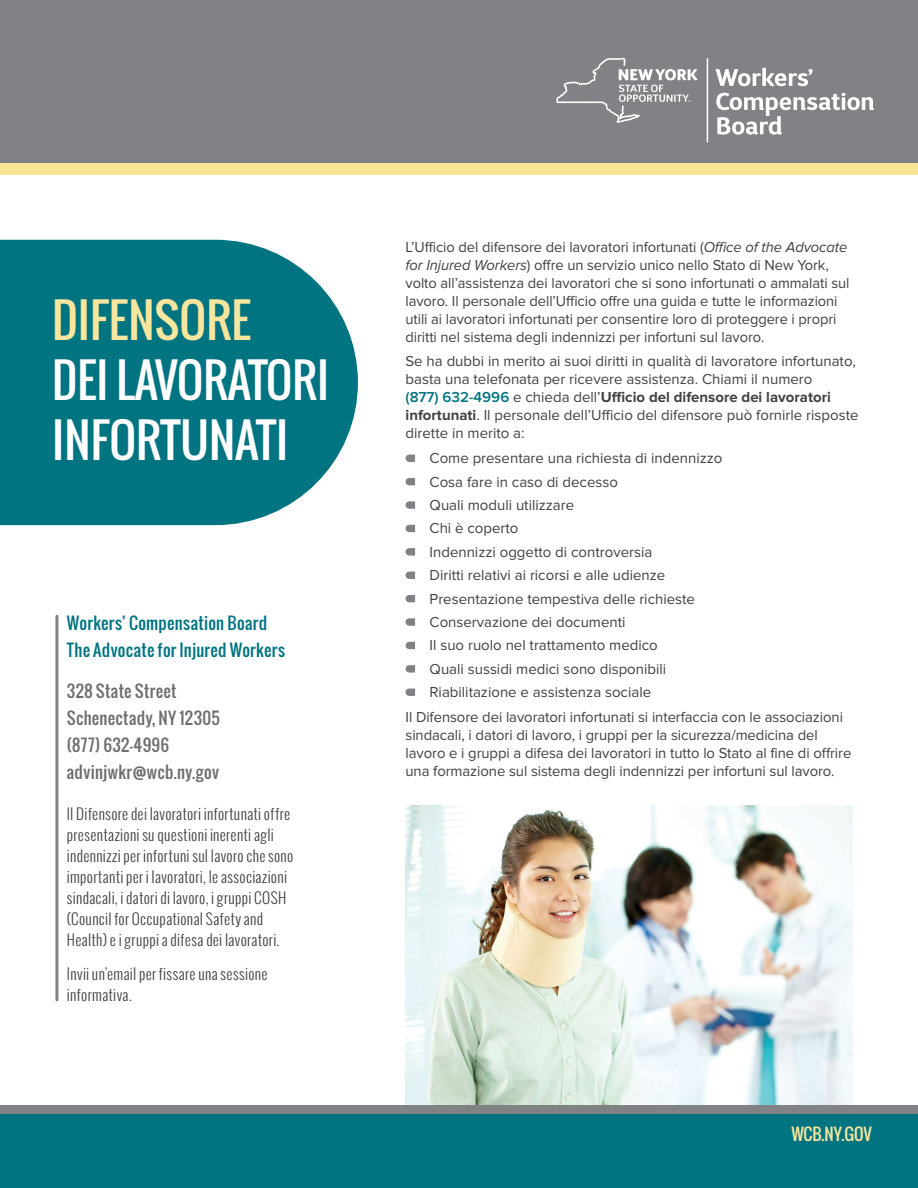
<style>
.page{position:relative;width:918px;height:1188px;background:#fff}
.page>*{position:absolute;margin:0;border:0;box-sizing:border-box;transform-origin:0 0}
.t1{font:46.5px/60px "Oswald";color:#fff}
.Green_Subtitles{font:16.5px "Oswald";letter-spacing:.025em;color:#6d6e71}
.Green_Subtitles-2{font:16.5px "Oswald";letter-spacing:.02em;color:#007481}
.Hyperlink{font:16.5px "Oswald";color:#f9e69e}
.t2{font:15px/18px "Proxima Nova";letter-spacing:-.005em;color:#414042}
.Gray_Light{font:300 15px/21px "Oswald";letter-spacing:.025em;color:#414042}
.s1{color:#f9e69e}
.s2{font-style:italic}
.s3{font-weight:600;color:#007481}
.s4{font-weight:700}
</style>
<div class="page">
<svg style="left:0;top:240px;width:358px;height:285px;background:#157f8b"></svg>
<div style="left:0;top:0;width:918px;height:164px;background:#808285"></div>
<img style="left:406px;top:806px;width:446px;height:300px">
<div style="left:0;top:1106px;width:918px;height:11px;background:#808285"></div>
<div style="left:0;top:1114px;width:918px;height:74px;background:#007481"></div>
<hr style="left:55px;top:616px;width:3px;height:384px;background:#808285">
<svg style="left:406px;top:455px;width:9px;height:7px"></svg>
<svg style="left:406px;top:478px;width:9px;height:7px"></svg>
<svg style="left:406px;top:501px;width:9px;height:8px"></svg>
<svg style="left:406px;top:525px;width:9px;height:7px"></svg>
<svg style="left:406px;top:548px;width:9px;height:8px"></svg>
<svg style="left:406px;top:572px;width:9px;height:7px"></svg>
<svg style="left:406px;top:595px;width:9px;height:7px"></svg>
<svg style="left:406px;top:618px;width:9px;height:8px"></svg>
<svg style="left:406px;top:642px;width:9px;height:7px"></svg>
<svg style="left:406px;top:665px;width:9px;height:8px"></svg>
<svg style="left:406px;top:689px;width:9px;height:7px"></svg>
<hr style="left:707px;top:58px;width:1px;height:85px;background:#fff">
<svg style="left:556px;top:58px;width:142px;height:65px"></svg>
<svg style="left:716px;top:68px;width:96px;height:18px"></svg>
<svg style="left:716px;top:93px;width:158px;height:42px"></svg>
<div style="left:0;top:163px;width:918px;height:11px;background:#f9e496"></div>
<p class="t1" style="left:52px;top:289px;width:278px"><span class="s1">DIFENSORE<br></span>DEI LAVORATORI<br>INFORTUNATI</p>
<p class="Green_Subtitles-2" style="left:67px;top:611px;width:202px">Workers’ Compensation Board</p>
<p class="Green_Subtitles-2" style="left:67px;top:638px;width:220px">The Advocate for Injured Workers</p>
<p class="Green_Subtitles" style="left:67px;top:678px;width:111px">328 State Street</p>
<p class="Green_Subtitles" style="left:67px;top:705px;width:154px">Schenectady, NY 12305</p>
<p class="Green_Subtitles" style="left:67px;top:732px;width:104px">(877) 632-4996</p>
<p class="Green_Subtitles" style="left:67px;top:759px;width:154px">advinjwkr@wcb.ny.gov</p>
<p class="Gray_Light" style="left:67px;top:803px;width:228px">Il Difensore dei lavoratori infortunati offre presentazioni su questioni inerenti agli indennizzi per infortuni sul lavoro che sono importanti per i lavoratori, le associazioni sindacali, i datori di lavoro, i gruppi COSH (Council for Occupational Safety and Health) e i gruppi a difesa dei lavoratori.</p>
<p class="Gray_Light" style="left:67px;top:964px;width:202px">Invii un’email per fissare una sessione informativa.</p>
<p class="t2" style="left:406px;top:238px;width:445px">L’Ufficio del difensore dei lavoratori infortunati (<span class="s2">Office of the Advocate for Injured Workers</span>) offre un servizio unico nello Stato di New York, volto all’assistenza dei lavoratori che si sono infortunati o ammalati sul lavoro. Il personale dell’Ufficio offre una guida e tutte le informazioni utili ai lavoratori infortunati per consentire loro di proteggere i propri diritti nel sistema degli indennizzi per infortuni sul lavoro.</p>
<p class="t2" style="left:406px;top:353px;width:454px">Se ha dubbi in merito ai suoi diritti in qualità di lavoratore infortunato, basta una telefonata per ricevere assistenza. Chiami il numero<br><span class="s3">(877) 632-4996</span> e chieda dell’<span class="s4">Ufficio del difensore dei lavoratori infortunati</span>. Il personale dell’Ufficio del difensore può fornirle risposte dirette in merito a:</p>
<p class="t2" style="left:430px;top:447px;width:294px;line-height:23.4px">Come presentare una richiesta di indennizzo Cosa fare in caso di decesso<br>Quali moduli utilizzare<br>Chi è coperto<br>Indennizzi oggetto di controversia<br>Diritti relativi ai ricorsi e alle udienze Presentazione tempestiva delle richieste Conservazione dei documenti<br>Il suo ruolo nel trattamento medico<br>Quali sussidi medici sono disponibili Riabilitazione e assistenza sociale</p>
<p class="t2" style="left:406px;top:708px;width:447px">Il Difensore dei lavoratori infortunati si interfaccia con le associazioni sindacali, i datori di lavoro, i gruppi per la sicurezza/medicina del lavoro e i gruppi a difesa dei lavoratori in tutto lo Stato al fine di offrire una formazione sul sistema degli indennizzi per infortuni sul lavoro.</p>
<p class="Hyperlink" style="left:791px;top:1121px;width:82px">WCB.NY.GOV</p>
</div>
